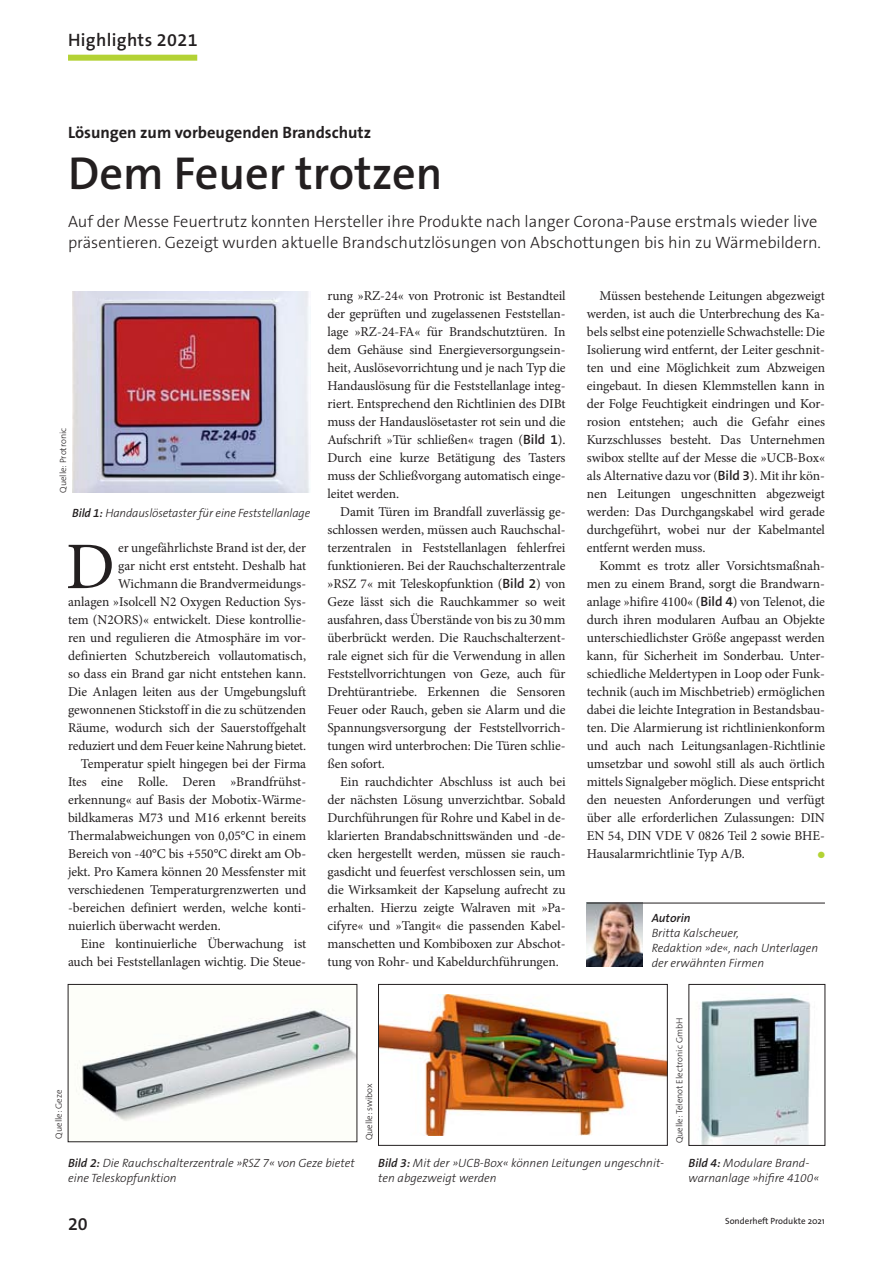
<style>
.page{position:relative;width:893px;height:1263px;background:#fff}
.page>*{position:absolute;margin:0;border:0;box-sizing:border-box;transform-origin:0 0}
.t1{font:66.6px "Minion Pro";color:#231f20}
.t2{font:600 46.5px "The Sans Os F";color:#231f20}
.t3{font:600 18px "The Sans Os F";letter-spacing:.02em;color:#231f20}
.t4{font:300 16.5px/21px "The Sans Os F";color:#231f20}
.t5{font:700 16.5px "The Sans Os F";color:#231f20}
.t6{font:13.5px/18px "Minion Pro";letter-spacing:-.005em;color:#231f20;text-align:justify}
.t7{font:italic 300 12px/15px "The Sans Os F";color:#231f20}
.t8{font:italic 600 12px "The Sans Os F";color:#231f20}
.t9{font:300 9px "The Sans Os F";color:#231f20}
.t10{font:9px "The Sans Os F";color:#231f20}
.t11{font:9px "Zapf Dingbats Std";color:#b3d334}
.s1{font-weight:600}
.s2{font-family:"The Sans Os F";font-weight:600}
</style>
<div class="page">
<img style="left:380px;top:994px;width:286px;height:141px">
<div style="left:378px;top:984px;width:290px;height:161px;border:1px solid #231f20"></div>
<img style="left:700px;top:995px;width:110px;height:149px">
<div style="left:689px;top:984px;width:136px;height:162px;border:1px solid #231f20"></div>
<img style="left:76px;top:1008px;width:279px;height:113px">
<div style="left:68px;top:984px;width:289px;height:158px;border:1px solid #231f20"></div>
<img style="left:72px;top:292px;width:238px;height:201px">
<img style="left:587px;top:904px;width:55px;height:63px">
<hr style="left:587px;top:903px;width:238px;height:1px;background:#231f20">
<div style="left:68px;top:55px;width:129px;height:6px;background:#b3d235"></div>
<h3 class="t3" style="left:68px;top:31px;width:131px">Highlights 2021</h3>
<p class="t5" style="left:68px;top:124px;width:305px">Lösungen zum vorbeugenden Brandschutz</p>
<h2 class="t2" style="left:68px;top:150px;width:376px">Dem Feuer trotzen</h2>
<p class="t4" style="left:68px;top:212px;width:754px">Auf der Messe Feuertrutz konnten Hersteller ihre Produkte nach langer Corona-Pause erstmals wieder live präsentieren. Gezeigt wurden aktuelle Brandschutzlösungen von Abschottungen bis hin zu Wärmebildern.</p>
<p class="t9" style="left:59px;top:493px;width:66px;rotate:-90deg">Quelle: Protronic</p>
<p class="t7" style="left:72px;top:507px;width:239px"><span class="s1">Bild 1:</span> Handauslösetaster für eine Feststellanlage</p>
<h1 class="t1" style="left:66px;top:541px;width:50px">D</h1>
<p class="t6" style="left:118px;top:540px;width:190px">er ungefährlichste Brand ist der, der</p>
<p class="t6" style="left:118px;top:558px;width:190px">gar nicht erst entsteht. Deshalb hat</p>
<p class="t6" style="left:118px;top:576px;width:190px">Wichmann die Brandvermeidungs-</p>
<p class="t6" style="left:68px;top:594px;width:240px">anlagen »Isolcell N2 Oxygen Reduction Sys-</p>
<p class="t6" style="left:68px;top:612px;width:240px">tem (N2ORS)« entwickelt. Diese kontrollie-</p>
<p class="t6" style="left:68px;top:630px;width:240px">ren und regulieren die Atmosphäre im vor-</p>
<p class="t6" style="left:68px;top:648px;width:240px">definierten Schutzbereich vollautomatisch,</p>
<p class="t6" style="left:68px;top:666px;width:240px">so dass ein Brand gar nicht entstehen kann.</p>
<p class="t6" style="left:68px;top:684px;width:240px">Die Anlagen leiten aus der Umgebungsluft</p>
<p class="t6" style="left:68px;top:702px;width:240px">gewonnenen Stickstoff in die zu schützenden</p>
<p class="t6" style="left:68px;top:720px;width:240px">Räume, wodurch sich der Sauerstoffgehalt</p>
<p class="t6" style="left:68px;top:738px;width:240px">reduziert und dem Feuer keine Nahrung bietet.</p>
<p class="t6" style="left:81px;top:756px;width:227px">Temperatur spielt hingegen bei der Firma</p>
<p class="t6" style="left:68px;top:774px;width:240px">Ites eine Rolle. Deren »Brandfrühst-</p>
<p class="t6" style="left:68px;top:792px;width:240px">erkennung« auf Basis der Mobotix-Wärme-</p>
<p class="t6" style="left:68px;top:810px;width:240px">bildkameras M73 und M16 erkennt bereits</p>
<p class="t6" style="left:68px;top:828px;width:240px">Thermalabweichungen von 0,05°C in einem</p>
<p class="t6" style="left:68px;top:846px;width:240px">Bereich von -40°C bis +550°C direkt am Ob-</p>
<p class="t6" style="left:68px;top:864px;width:240px">jekt. Pro Kamera können 20 Messfenster mit</p>
<p class="t6" style="left:68px;top:882px;width:240px">verschiedenen Temperaturgrenzwerten und</p>
<p class="t6" style="left:68px;top:900px;width:240px">-bereichen definiert werden, welche konti-</p>
<p class="t6" style="left:68px;top:918px;width:154px">nuierlich überwacht werden.</p>
<p class="t6" style="left:81px;top:936px;width:227px">Eine kontinuierliche Überwachung ist</p>
<p class="t6" style="left:68px;top:954px;width:240px">auch bei Feststellanlagen wichtig. Die Steue-</p>
<p class="t6" style="left:327px;top:288px;width:240px">rung »RZ-24« von Protronic ist Bestandteil der geprüften und zugelassenen Feststellan&shy;lage »RZ-24-FA« für Brandschutztüren. In dem Gehäuse sind Energieversorgungsein&shy;heit, Auslösevorrichtung und je nach Typ die Handauslösung für die Feststellanlage integ&shy;riert. Entsprechend den Richtlinien des DIBt muss der Handauslösetaster rot sein und die Aufschrift »Tür schließen« tragen (<span class="s2">Bild 1</span>).<br>Durch eine kurze Betätigung des Tasters muss der Schließvorgang automatisch einge&shy;leitet werden.</p>
<p class="t6" style="left:327px;top:504px;width:240px;text-indent:13px">Damit Türen im Brandfall zuverlässig ge&shy;schlossen werden, müssen auch Rauchschal&shy;terzentralen in Feststellanlagen fehlerfrei funktionieren. Bei der Rauchschalterzentrale »RSZ 7« mit Teleskopfunktion (<span class="s2">Bild 2</span>) von Geze lässt sich die Rauchkammer so weit ausfahren, dass Überstände von bis zu 30 mm überbrückt werden. Die Rauchschalterzent&shy;rale eignet sich für die Verwendung in allen Feststellvorrichtungen von Geze, auch für Drehtürantriebe. Erkennen die Sensoren Feuer oder Rauch, geben sie Alarm und die Spannungsversorgung der Feststellvorrich&shy;tungen wird unterbrochen: Die Türen schlie&shy;ßen sofort.</p>
<p class="t6" style="left:327px;top:774px;width:240px;text-indent:13px">Ein rauchdichter Abschluss ist auch bei der nächsten Lösung unverzichtbar. Sobald Durchführungen für Rohre und Kabel in de&shy;klarierten Brandabschnittswänden und -de&shy;cken hergestellt werden, müssen sie rauch&shy;gasdicht und feuerfest verschlossen sein, um die Wirksamkeit der Kapselung aufrecht zu erhalten. Hierzu zeigte Walraven mit »Pa&shy;cifyre« und »Tangit« die passenden Kabel&shy;manschetten und Kombiboxen zur Abschot&shy;tung von Rohr- und Kabeldurchführungen.</p>
<p class="t9" style="left:54px;top:1138px;width:50px;rotate:-90deg">Quelle: Geze</p>
<p class="t9" style="left:365px;top:1140px;width:59px;rotate:-90deg">Quelle: swibox</p>
<p class="t6" style="left:587px;top:288px;width:240px;text-indent:13px">Müssen bestehende Leitungen abgezweigt werden, ist auch die Unterbrechung des Ka&shy;bels selbst eine potenzielle Schwachstelle: Die Isolierung wird entfernt, der Leiter geschnit&shy;ten und eine Möglichkeit zum Abzweigen eingebaut. In diesen Klemmstellen kann in der Folge Feuchtigkeit eindringen und Kor&shy;rosion entstehen; auch die Gefahr eines Kurzschlusses besteht. Das Unternehmen swibox stellte auf der Messe die »UCB-Box« als Alternative dazu vor (<span class="s2">Bild 3</span>). Mit ihr kön&shy;nen Leitungen ungeschnitten abgezweigt werden: Das Durchgangskabel wird gerade durchgeführt, wobei nur der Kabelmantel entfernt werden muss.</p>
<p class="t6" style="left:587px;top:558px;width:240px;text-indent:13px">Kommt es trotz aller Vorsichtsmaßnah&shy;men zu einem Brand, sorgt die Brandwarn&shy;anlage »hifire 4100« (<span class="s2">Bild 4</span>) von Telenot, die durch ihren modularen Aufbau an Objekte unterschiedlichster Größe angepasst werden kann, für Sicherheit im Sonderbau. Unter&shy;schiedliche Meldertypen in Loop oder Funk&shy;technik (auch im Mischbetrieb) ermöglichen dabei die leichte Integration in Bestandsbau&shy;ten. Die Alarmierung ist richtlinienkonform und auch nach Leitungsanlagen-Richtlinie umsetzbar und sowohl still als auch örtlich mittels Signalgeber möglich. Diese entspricht den neuesten Anforderungen und verfügt über alle erforderlichen Zulassungen: DIN EN 54, DIN VDE V 0826 Teil 2 sowie BHE-Hausalarmrichtlinie Typ A/B.</p>
<p class="t11" style="left:818px;top:850px;width:9px">●</p>
<p class="t8" style="left:652px;top:910px;width:40px">Autorin</p>
<p class="t7" style="left:652px;top:926px;width:168px">Britta Kalscheuer,<br>Redaktion »de«, nach Unterlagen der erwähnten Firmen</p>
<p class="t9" style="left:675px;top:1143px;width:127px;rotate:-90deg">Quelle: Telenot Electronic GmbH</p>
<p class="t7" style="left:68px;top:1157px;width:288px"><span class="s1">Bild 2:</span> Die Rauchschalterzentrale »RSZ 7« von Geze bietet eine Teleskopfunktion</p>
<p class="t7" style="left:378px;top:1157px;width:287px"><span class="s1">Bild 3:</span> Mit der »UCB-Box« können Leitungen ungeschnit&shy;ten abgezweigt werden</p>
<p class="t7" style="left:689px;top:1157px;width:132px"><span class="s1">Bild 4:</span> Modulare Brand&shy;warnanlage »hifire 4100«</p>
<h3 class="t3" style="left:68px;top:1215px;width:21px">20</h3>
<p class="t10" style="left:725px;top:1216px;width:101px">Sonderheft Produkte 2021</p>
</div>
